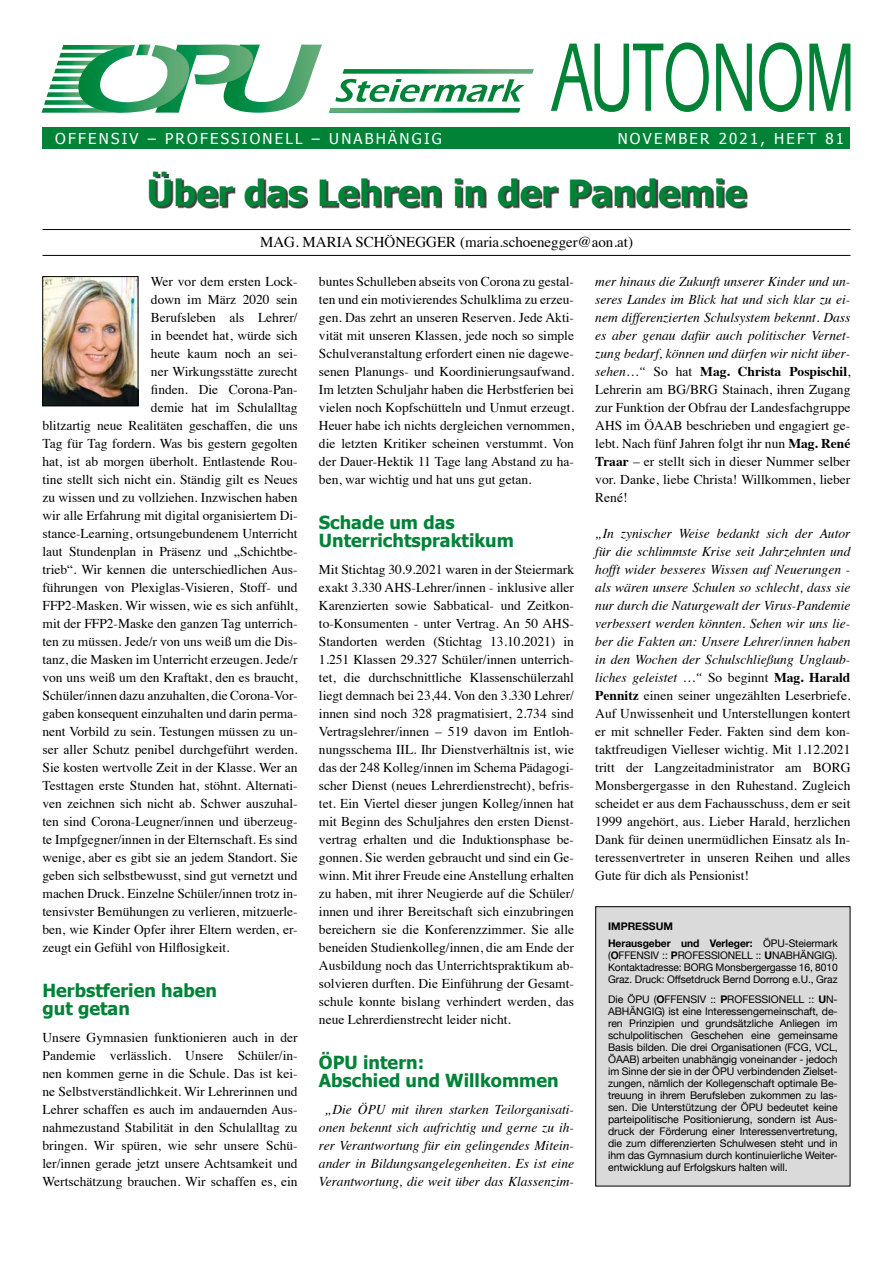
<style>
.page{position:relative;width:893px;height:1263px;background:#fff}
.page>*{position:absolute;margin:0;border:0;box-sizing:border-box;transform-origin:0 0}
.t1{font:700 36px "Tahoma";color:#008237}
.t2{font:700 18px/18px "Tahoma";color:#008237}
.t3{font:15px "Tahoma";letter-spacing:.15em;color:#fff}
.t4{font:15px "Times";color:#000}
.t5{font:13.5px/18px "Times";color:#000;text-align:justify}
.t6{font:italic 13.5px/18px "Times";color:#000;text-align:center}
.t7{font:10.5px/12px "Helvetica Neue";letter-spacing:-.005em;color:#000;text-align:justify}
.t8{font:700 10.5px/16.2px "Helvetica Neue";letter-spacing:-.01em;color:#000}
.s1{font-style:italic}
.s2{font-weight:700}
.s3{font-weight:400}
</style>
<div class="page">
<div style="left:43px;top:128px;width:807px;height:21px;background:#008237"></div>
<svg style="left:329px;top:108px;width:191px;height:5px"></svg>
<svg style="left:42px;top:45px;width:280px;height:68px"></svg>
<svg style="left:551px;top:42px;width:299px;height:70px"></svg>
<svg style="left:335px;top:69px;width:199px;height:33px"></svg>
<div style="left:151px;top:174px;width:596px;height:34px;background:#000;opacity:.75"></div>
<hr style="left:43px;top:229px;width:807px;height:1px;background:#000">
<hr style="left:43px;top:255px;width:807px;height:1px;background:#000">
<img style="left:45px;top:278px;width:91px;height:126px">
<div style="left:43px;top:276px;width:95px;height:130px;border:1px solid #000"></div>
<div style="left:596px;top:907px;width:254px;height:279px;background:#dadada"></div>
<div style="left:595px;top:906px;width:255px;height:280px;border:1px solid #000"></div>
<p class="t3" style="left:55px;top:128px;width:388px">OFFENSIV – PROFESSIONELL – UNABHÄNGIG</p>
<p class="t3" style="left:618px;top:128px;width:228px">NOVEMBER 2021, HEFT 81</p>
<h1 class="t1" style="left:147px;top:167px;width:601px">Über das Lehren in der Pandemie</h1>
<p class="t4" style="left:260px;top:228px;width:374px">MAG. MARIA SCHÖNEGGER (maria.schoenegger@aon.at)</p>
<p class="t5" style="left:151px;top:272px;width:148px">Wer vor dem ersten Lock-</p>
<p class="t5" style="left:151px;top:290px;width:148px">down im März 2020 sein</p>
<p class="t5" style="left:151px;top:308px;width:148px">Berufsleben als Lehrer/</p>
<p class="t5" style="left:151px;top:326px;width:148px">in beendet hat, würde sich</p>
<p class="t5" style="left:151px;top:344px;width:148px">heute kaum noch an sei-</p>
<p class="t5" style="left:151px;top:362px;width:148px">ner Wirkungsstätte zurecht</p>
<p class="t5" style="left:151px;top:380px;width:148px">finden. Die Corona-Pan-</p>
<p class="t5" style="left:151px;top:398px;width:148px">demie hat im Schulalltag</p>
<p class="t5" style="left:43px;top:416px;width:257px">blitzartig neue Realitäten geschaffen, die uns</p>
<p class="t5" style="left:43px;top:434px;width:257px">Tag für Tag fordern. Was bis gestern gegolten</p>
<p class="t5" style="left:43px;top:452px;width:257px">hat, ist ab morgen überholt. Entlastende Rou-</p>
<p class="t5" style="left:43px;top:470px;width:257px">tine stellt sich nicht ein. Ständig gilt es Neues</p>
<p class="t5" style="left:43px;top:488px;width:257px">zu wissen und zu vollziehen. Inzwischen haben</p>
<p class="t5" style="left:43px;top:506px;width:257px">wir alle Erfahrung mit digital organisiertem Di-</p>
<p class="t5" style="left:43px;top:524px;width:257px">stance-Learning, ortsungebundenem Unterricht</p>
<p class="t5" style="left:43px;top:542px;width:257px">laut Stundenplan in Präsenz und „Schichtbe-</p>
<p class="t5" style="left:43px;top:560px;width:257px">trieb“. Wir kennen die unterschiedlichen Aus-</p>
<p class="t5" style="left:43px;top:578px;width:257px">führungen von Plexiglas-Visieren, Stoff- und</p>
<p class="t5" style="left:43px;top:596px;width:257px">FFP2-Masken. Wir wissen, wie es sich anfühlt,</p>
<p class="t5" style="left:43px;top:614px;width:257px">mit der FFP2-Maske den ganzen Tag unterrich-</p>
<p class="t5" style="left:43px;top:632px;width:257px">ten zu müssen. Jede/r von uns weiß um die Dis-</p>
<p class="t5" style="left:43px;top:650px;width:257px">tanz, die Masken im Unterricht erzeugen. Jede/r</p>
<p class="t5" style="left:43px;top:668px;width:257px">von uns weiß um den Kraftakt, den es braucht,</p>
<p class="t5" style="left:43px;top:686px;width:257px">Schüler/innen dazu anzuhalten, die Corona-Vor-</p>
<p class="t5" style="left:43px;top:704px;width:257px">gaben konsequent einzuhalten und darin perma-</p>
<p class="t5" style="left:43px;top:721px;width:257px">nent Vorbild zu sein. Testungen müssen zu un-</p>
<p class="t5" style="left:43px;top:739px;width:257px">ser aller Schutz penibel durchgeführt werden.</p>
<p class="t5" style="left:43px;top:757px;width:257px">Sie kosten wertvolle Zeit in der Klasse. Wer an</p>
<p class="t5" style="left:43px;top:775px;width:257px">Testtagen erste Stunden hat, stöhnt. Alternati-</p>
<p class="t5" style="left:43px;top:793px;width:257px">ven zeichnen sich nicht ab. Schwer auszuhal-</p>
<p class="t5" style="left:43px;top:811px;width:257px">ten sind Corona-Leugner/innen und überzeug-</p>
<p class="t5" style="left:43px;top:829px;width:257px">te Impfgegner/innen in der Elternschaft. Es sind</p>
<p class="t5" style="left:43px;top:847px;width:257px">wenige, aber es gibt sie an jedem Standort. Sie</p>
<p class="t5" style="left:43px;top:865px;width:257px">geben sich selbstbewusst, sind gut vernetzt und</p>
<p class="t5" style="left:43px;top:883px;width:257px">machen Druck. Einzelne Schüler/innen trotz in-</p>
<p class="t5" style="left:43px;top:901px;width:257px">tensivster Bemühungen zu verlieren, mitzuerle-</p>
<p class="t5" style="left:43px;top:919px;width:257px">ben, wie Kinder Opfer ihrer Eltern werden, er-</p>
<p class="t5" style="left:43px;top:937px;width:188px">zeugt ein Gefühl von Hilflosigkeit.</p>
<h2 class="t2" style="left:43px;top:980px;width:176px">Herbstferien haben gut getan</h2>
<p class="t5" style="left:43px;top:1028px;width:257px">Unsere Gymnasien funktionieren auch in der Pandemie verlässlich. Unsere Schüler/in&shy;nen kommen gerne in die Schule. Das ist kei&shy;ne Selbstverständlichkeit. Wir Lehrerinnen und Lehrer schaffen es auch im andauernden Aus&shy;nahmezustand Stabilität in den Schulalltag zu bringen. Wir spüren, wie sehr unsere Schü&shy;ler/innen gerade jetzt unsere Achtsamkeit und Wertschätzung brauchen. Wir schaffen es, ein</p>
<p class="t5" style="left:319px;top:272px;width:257px">buntes Schulleben abseits von Corona zu gestal&shy;ten und ein motivierendes Schulklima zu erzeu&shy;gen. Das zehrt an unseren Reserven. Jede Akti&shy;vität mit unseren Klassen, jede noch so simple Schulveranstaltung erfordert einen nie dagewe&shy;senen Planungs- und Koordinierungsaufwand.<br>Im letzten Schuljahr haben die Herbstferien bei vielen noch Kopfschütteln und Unmut erzeugt.<br>Heuer habe ich nichts dergleichen vernommen, die letzten Kritiker scheinen verstummt. Von der Dauer-Hektik 11 Tage lang Abstand zu ha&shy;ben, war wichtig und hat uns gut getan.</p>
<h2 class="t2" style="left:319px;top:512px;width:197px">Schade um das<br>Unterrichtspraktikum</h2>
<p class="t5" style="left:319px;top:560px;width:257px">Mit Stichtag 30.9.2021 waren in der Steiermark exakt 3.330 AHS-Lehrer/innen - inklusive aller Karenzierten sowie Sabbatical- und Zeitkon&shy;to-Konsumenten - unter Vertrag. An 50 AHS-Standorten werden (Stichtag 13.10.2021) in 1.251 Klassen 29.327 Schüler/innen unterrich&shy;tet, die durchschnittliche Klassenschülerzahl liegt demnach bei 23,44. Von den 3.330 Lehrer/ innen sind noch 328 pragmatisiert, 2.734 sind Vertragslehrer/innen – 519 davon im Entloh&shy;nungsschema IIL. Ihr Dienstverhältnis ist, wie das der 248 Kolleg/innen im Schema Pädagogi&shy;scher Dienst (neues Lehrerdienstrecht), befris&shy;tet. Ein Viertel dieser jungen Kolleg/innen hat mit Beginn des Schuljahres den ersten Dienst&shy;vertrag erhalten und die Induktionsphase be&shy;gonnen. Sie werden gebraucht und sind ein Ge&shy;winn. Mit ihrer Freude eine Anstellung erhalten zu haben, mit ihrer Neugierde auf die Schüler/ innen und ihrer Bereitschaft sich einzubringen bereichern sie die Konferenzzimmer. Sie alle beneiden Studienkolleg/innen, die am Ende der Ausbildung noch das Unterrichtspraktikum ab&shy;solvieren durften. Die Einführung der Gesamt&shy;schule konnte bislang verhindert werden, das neue Lehrerdienstrecht leider nicht.</p>
<h2 class="t2" style="left:319px;top:1052px;width:241px">ÖPU intern:<br>Abschied und Willkommen</h2>
<p class="t6" style="left:319px;top:1100px;width:257px">„Die ÖPU mit ihren starken Teilorganisati&shy;onen bekennt sich aufrichtig und gerne zu ih&shy;rer Verantwortung für ein gelingendes Mitein&shy;ander in Bildungsangelegenheiten. Es ist eine Verantwortung, die weit über das Klassenzim-</p>
<p class="t5" style="left:595px;top:272px;width:257px"><span class="s1">mer hinaus die Zukunft unserer Kinder und un&shy;seres Landes im Blick hat und sich klar zu ei&shy;nem differenzierten Schulsystem bekennt. Dass es aber genau dafür auch politischer Vernet&shy;zung bedarf, können und dürfen wir nicht über&shy;sehen…“</span> So hat <span class="s2">Mag. Christa Pospischil</span>, Lehrerin am BG/BRG Stainach, ihren Zugang zur Funktion der Obfrau der Landesfachgruppe AHS im ÖAAB beschrieben und engagiert ge&shy;lebt. Nach fünf Jahren folgt ihr nun <span class="s2">Mag. René Traar</span> – er stellt sich in dieser Nummer selber vor. Danke, liebe Christa! Willkommen, lieber René!</p>
<p class="t5" style="left:595px;top:524px;width:257px"><span class="s1">„In zynischer Weise bedankt sich der Autor für die schlimmste Krise seit Jahrzehnten und hofft wider besseres Wissen auf Neuerungen - als wären unsere Schulen so schlecht, dass sie nur durch die Naturgewalt der Virus-Pandemie verbessert werden könnten. Sehen wir uns lie&shy;ber die Fakten an: Unsere Lehrer/innen haben in den Wochen der Schulschließung Unglaub&shy;liches geleistet …“</span> So beginnt <span class="s2">Mag. Harald Pennitz</span> einen seiner ungezählten Leserbriefe.<br>Auf Unwissenheit und Unterstellungen kontert er mit schneller Feder. Fakten sind dem kon&shy;taktfreudigen Vielleser wichtig. Mit 1.12.2021 tritt der Langzeitadministrator am BORG Monsbergergasse in den Ruhestand. Zugleich scheidet er aus dem Fachausschuss, dem er seit 1999 angehört, aus. Lieber Harald, herzlichen Dank für deinen unermüdlichen Einsatz als In&shy;teressenvertreter in unseren Reihen und alles Gute für dich als Pensionist!</p>
<p class="t8" style="left:608px;top:919px;width:231px">IMPRESSUM<br>Herausgeber und Verleger: <span class="s3">ÖPU-Steiermark</span></p>
<p class="t7" style="left:608px;top:949px;width:231px">(<span class="s2">O</span>FFENSIV :: <span class="s2">P</span>ROFESSIONELL :: <span class="s2">U</span>NABHÄNGIG).<br>Kontaktadresse: BORG Monsbergergasse 16, 8010<br>Graz. Druck: Offsetdruck Bernd Dorrong e.U., Graz</p>
<p class="t7" style="left:608px;top:994px;width:231px">Die ÖPU (<span class="s2">O</span>FFENSIV :: <span class="s2">P</span>ROFESSIONELL :: <span class="s2">U</span>N-ABHÄNGIG) ist eine Interessengemeinschaft, de&shy;ren Prinzipien und grundsätzliche Anliegen im schulpolitischen Geschehen eine gemeinsame Basis bilden. Die drei Organisationen (FCG, VCL, ÖAAB) arbeiten unabhängig voneinander - jedoch im Sinne der sie in der ÖPU verbindenden Zielset&shy;zungen, nämlich der Kollegenschaft optimale Be&shy;treuung in ihrem Berufsleben zukommen zu las&shy;sen. Die Unterstützung der ÖPU bedeutet keine parteipolitische Positionierung, sondern ist Aus&shy;druck der Förderung einer Interessenvertretung, die zum differenzierten Schulwesen steht und in ihm das Gymnasium durch kontinuierliche Weiter&shy;entwicklung auf Erfolgskurs halten will.</p>
</div>
